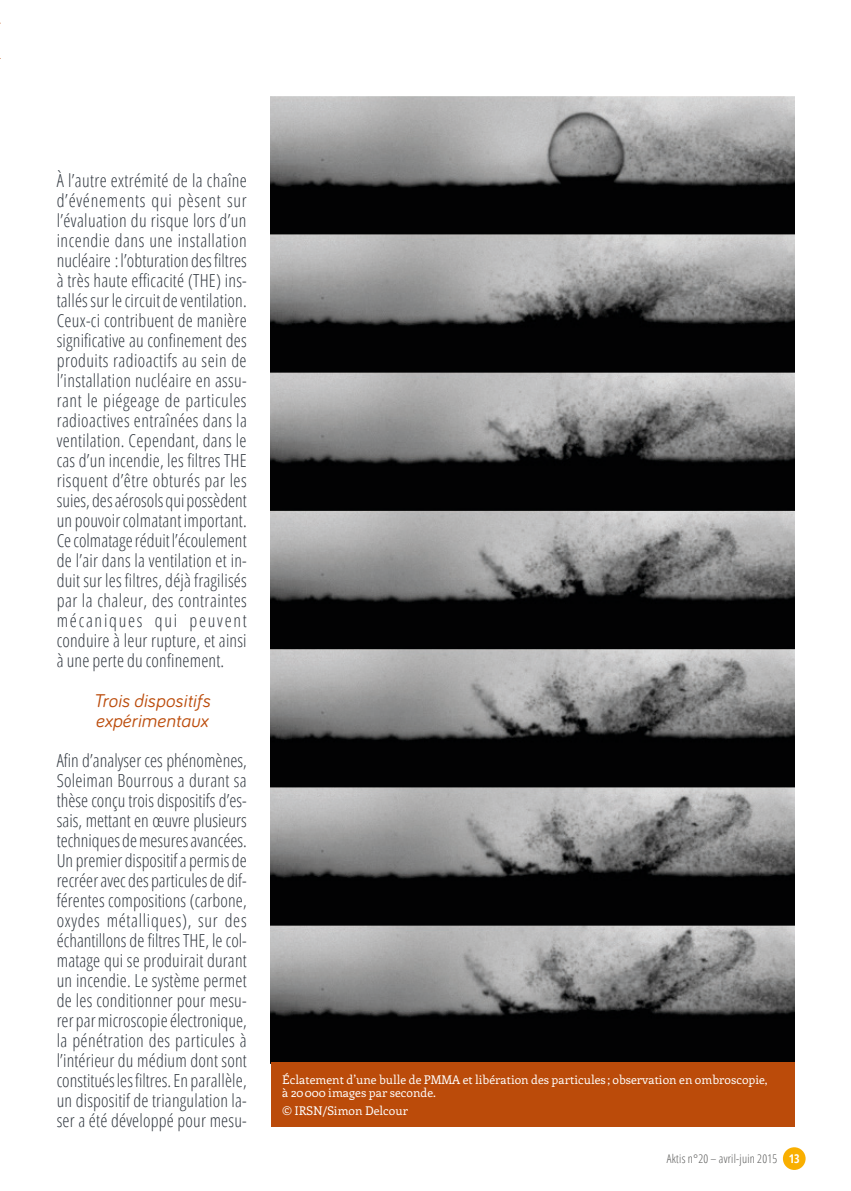
<style>
.page{position:relative;width:851px;height:1191px;background:#fff}
.page>*{position:absolute;margin:0;border:0;box-sizing:border-box;transform-origin:0 0}
.t1{font:italic 19px/20px "Bariol";letter-spacing:.01em;color:#bb4b0a}
.t2{font:300 condensed 18px/20px "Open Sans";letter-spacing:.01em;color:#333a42;text-align:justify}
.t3{font:12px/13px "Enriqueta";color:#fff}
.t4{font:300 condensed 12px "Open Sans";letter-spacing:.02em;color:#575756}
.s1{font-weight:700;color:#fff}
</style>
<div class="page">
<div style="left:782px;top:1147px;width:23px;height:23px;background:#f9af00;border-radius:50%"></div>
<img style="left:271px;top:97px;width:523px;height:965px">
<div style="left:271px;top:1062px;width:523px;height:64px;background:#bb4b0a"></div>
<p class="t2" style="left:57px;top:170px;width:192px">À l’autre extrémité de la chaîne d’événements qui pèsent sur l’évaluation du risque lors d’un incendie dans une installation nucléaire : l’obturation des filtres à très haute efficacité (THE) ins&shy;tallés sur le circuit de ventilation.<br>Ceux-ci contribuent de manière significative au confinement des produits radioactifs au sein de l’installation nucléaire en assu&shy;rant le piégeage de particules radioactives entraînées dans la ventilation. Cependant, dans le cas d’un incendie, les filtres THE risquent d’être obturés par les suies, des aérosols qui possèdent un pouvoir colmatant important.<br>Ce colmatage réduit l’écoulement de l’air dans la ventilation et in&shy;duit sur les filtres, déjà fragilisés par la chaleur, des contraintes mécaniques qui peuvent conduire à leur rupture, et ainsi à une perte du confinement.</p>
<p class="t1" style="left:93px;top:689px;width:118px">Trois dispositifs expérimentaux</p>
<p class="t2" style="left:57px;top:750px;width:192px">Afin d’analyser ces phénomènes, Soleiman Bourrous a durant sa thèse conçu trois dispositifs d’es&shy;sais, mettant en œuvre plusieurs techniques de mesures avancées.<br>Un premier dispositif a permis de recréer avec des particules de dif&shy;férentes compositions (carbone, oxydes métalliques), sur des échantillons de filtres THE, le col&shy;matage qui se produirait durant un incendie. Le système permet de les conditionner pour mesu&shy;rer par microscopie électronique, la pénétration des particules à l’intérieur du médium dont sont constitués les filtres. En parallèle, un dispositif de triangulation la&shy;ser a été développé pour mesu-</p>
<p class="t3" style="left:282px;top:1072px;width:487px">Éclatement d’une bulle de PMMA et libération des particules ; observation en ombroscopie, à 20000 images par seconde.</p>
<p class="t3" style="left:282px;top:1103px;width:127px">© IRSN/Simon Delcour</p>
<p class="t4" style="left:666px;top:1150px;width:134px">Aktis n°20 – avril-juin 2015 <span class="s1">13</span></p>
</div>
